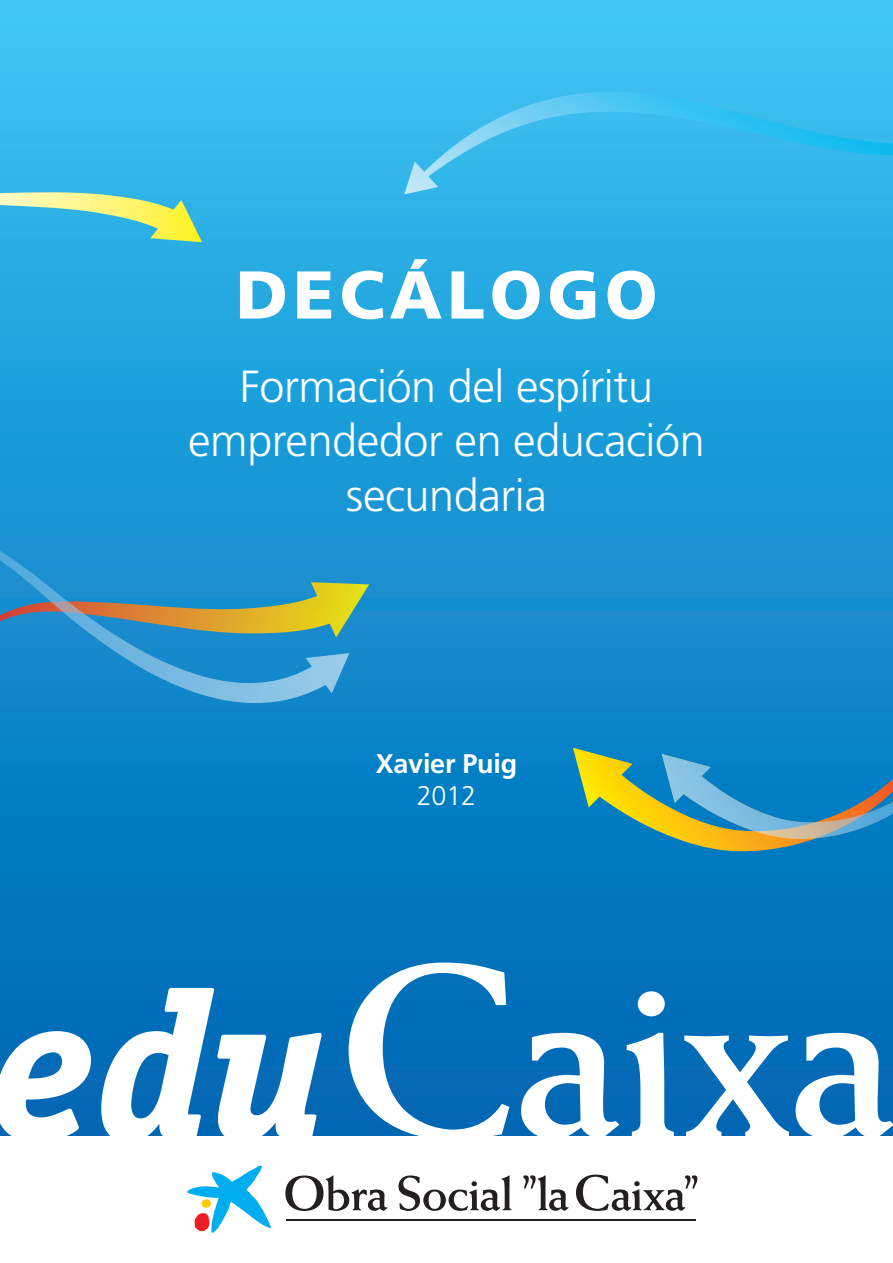
<style>
.page{position:relative;width:893px;height:1263px;background:#fff}
.page>*{position:absolute;margin:0;border:0;box-sizing:border-box;transform-origin:0 0}
.t1{font:900 67.5px "Frutiger LT Std";letter-spacing:.075em;color:#fff}
.t2{font:300 45px/54px "Frutiger LT Std";letter-spacing:-.01em;color:#fff;text-align:center}
.t3{font:700 27px "Frutiger LT Std";letter-spacing:-.01em;color:#fff}
.t4{font:300 27px "Frutiger LT Std";color:#fff}
</style>
<div class="page">
<div style="left:0;top:0;width:893px;height:1135px;background:linear-gradient(to bottom,#3ac4f2,#0062b1)"></div>
<svg style="left:349px;top:582px;width:20px;height:78px;background:#449da5"></svg>
<svg style="left:0;top:192px;width:202px;height:50px;background:#80cbb7"></svg>
<svg style="left:0;top:510px;width:349px;height:194px;background:#3694be"></svg>
<svg style="left:573px;top:725px;width:320px;height:126px;background:#3e91a6"></svg>
<svg style="left:404px;top:34px;width:489px;height:160px;background:#3bbded"></svg>
<svg style="left:187px;top:1165px;width:84px;height:68px"></svg>
<hr style="left:286px;top:1220px;width:410px;height:1px;background:#231f20">
<hr style="left:286px;top:1219px;width:410px;height:1px;background:#231f20">
<svg style="left:523px;top:1175px;width:46px;height:36px"></svg>
<svg style="left:576px;top:1174px;width:122px;height:37px"></svg>
<svg style="left:285px;top:1175px;width:103px;height:36px"></svg>
<svg style="left:398px;top:1175px;width:113px;height:36px"></svg>
<svg style="left:0;top:1031px;width:91px;height:105px"></svg>
<svg style="left:101px;top:988px;width:221px;height:148px"></svg>
<svg style="left:349px;top:962px;width:160px;height:174px"></svg>
<svg style="left:627px;top:1033px;width:47px;height:103px"></svg>
<div style="left:638px;top:991px;width:27px;height:25px;background:#fff;border-radius:50%"></div>
<svg style="left:684px;top:1035px;width:105px;height:101px"></svg>
<svg style="left:796px;top:1033px;width:97px;height:103px"></svg>
<svg style="left:521px;top:1033px;width:98px;height:103px"></svg>
<h1 class="t1" style="left:236px;top:254px;width:423px">DECÁLOGO</h1>
<p class="t2" style="left:188px;top:361px;width:518px">Formación del espíritu emprendedor en educación secundaria</p>
<p class="t3" style="left:376px;top:748px;width:143px">Xavier Puig</p>
<p class="t4" style="left:417px;top:781px;width:61px">2012</p>
</div>
